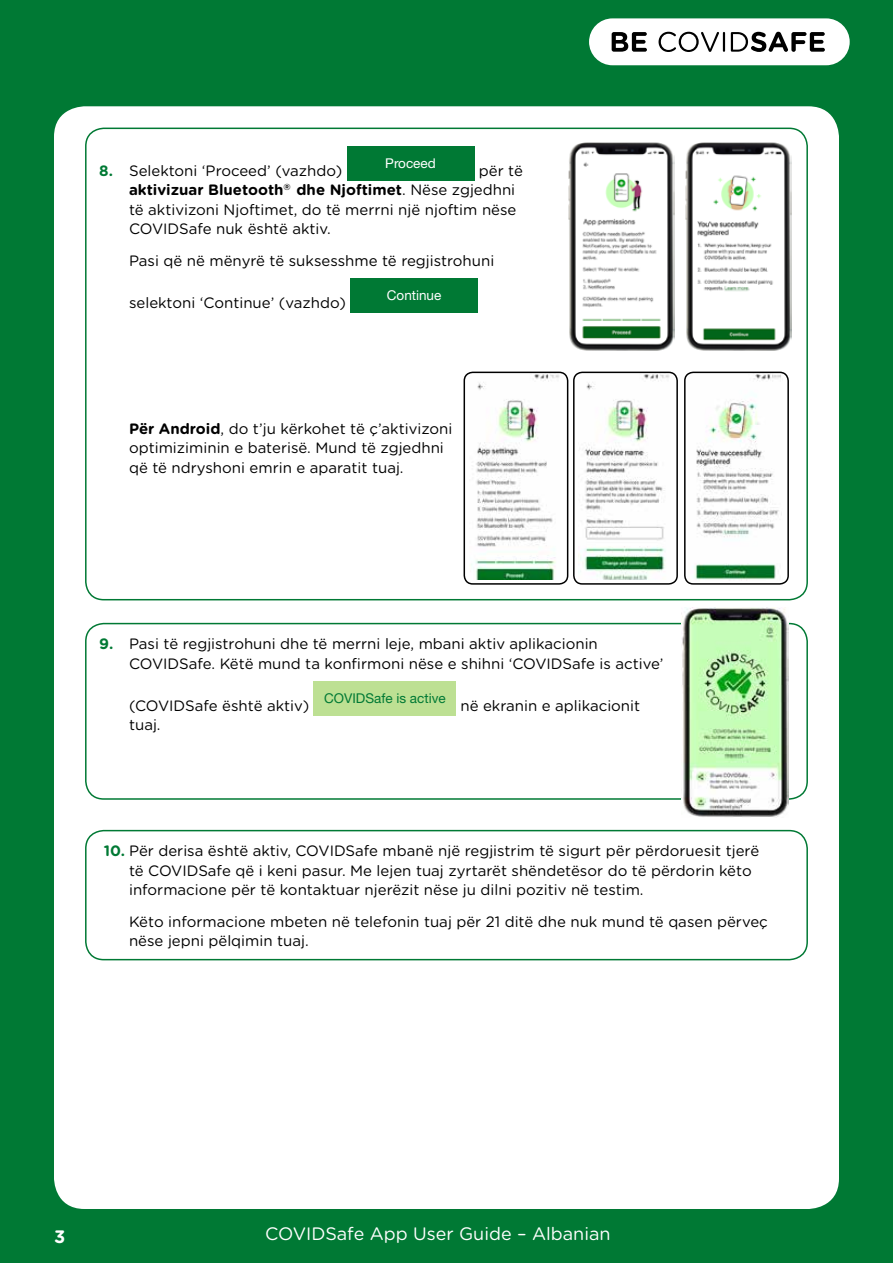
<style>
.page{position:relative;width:893px;height:1263px;background:#007934}
.page>*{position:absolute;margin:0;border:0;box-sizing:border-box;transform-origin:0 0}
.t1{font:18px "Gotham Rounded";color:#fff}
.t2{font:700 18px "Gotham Rounded";color:#fff}
.t3{font:15px/19.5px "Gotham Rounded";color:#000}
.t4{font:700 15px/19.5px "Gotham Rounded";color:#000}
.t5{font:13.5px "Helvetica Neue LT Std";color:#007934}
.t6{font:13.5px "Helvetica Neue LT Std";color:#fff}
.s1{font-weight:700;color:#007934}
.s2{font-weight:400}
.s3{font-weight:700}
</style>
<div class="page">
<div style="left:589px;top:18px;width:261px;height:47px;background:#fff;border-radius:23px"></div>
<svg style="left:612px;top:32px;width:35px;height:20px"></svg>
<svg style="left:659px;top:32px;width:60px;height:20px"></svg>
<hr style="left:723px;top:32px;width:2px;height:20px;background:#000">
<svg style="left:731px;top:32px;width:94px;height:20px"></svg>
<div style="left:54px;top:106px;width:785px;height:1103px;background:#fff;border-radius:31px"></div>
<div style="left:85px;top:128px;width:723px;height:472px;border:2px solid #007934;border-radius:18px"></div>
<div style="left:85px;top:830px;width:723px;height:130px;border:2px solid #007934;border-radius:18px"></div>
<div style="left:347px;top:146px;width:127px;height:34px;background:#007934"></div>
<div style="left:350px;top:278px;width:128px;height:34px;background:#007934"></div>
<img style="left:568px;top:142px;width:106px;height:209px">
<img style="left:685px;top:142px;width:106px;height:209px">
<img style="left:688px;top:375px;width:94px;height:207px">
<div style="left:684px;top:372px;width:105px;height:213px;border:2px solid #000;border-radius:9px"></div>
<img style="left:579px;top:375px;width:91px;height:205px">
<div style="left:573px;top:372px;width:105px;height:213px;border:2px solid #000;border-radius:9px"></div>
<img style="left:471px;top:375px;width:89px;height:205px">
<div style="left:464px;top:372px;width:104px;height:213px;border:2px solid #000;border-radius:9px"></div>
<div style="left:314px;top:681px;width:142px;height:34px;background:#bde093"></div>
<div style="left:85px;top:623px;width:723px;height:177px;border:2px solid #007934;border-radius:18px"></div>
<img style="left:682px;top:608px;width:106px;height:209px">
<p class="t6" style="left:385px;top:155px;width:52px">Proceed</p>
<p class="t3" style="left:129px;top:199px;width:389px">të aktivizoni Njoftimet, do të merrni një njoftim nëse</p>
<p class="t3" style="left:129px;top:219px;width:203px">COVIDSafe nuk është aktiv.</p>
<p class="t3" style="left:129px;top:250px;width:367px">Pasi që në mënyrë të suksesshme të regjistrohuni</p>
<p class="t3" style="left:129px;top:292px;width:218px">selektoni ‘Continue’ (vazhdo)</p>
<p class="t3" style="left:99px;top:160px;width:244px"><span class="s1">8.</span> Selektoni ‘Proceed’ (vazhdo)</p>
<p class="t4" style="left:129px;top:160px;width:395px;text-indent:350px"><span class="s2">për të </span>aktivizuar Bluetooth<sup>®</sup> dhe Njoftimet<span class="s2">. Nëse zgjedhni</span></p>
<p class="t6" style="left:387px;top:287px;width:56px">Continue</p>
<p class="t3" style="left:129px;top:418px;width:325px"><span class="s3">Për Android</span>, do t’ju kërkohet të ç’aktivizoni optimiziminin e baterisë. Mund të zgjedhni që të ndryshoni emrin e aparatit tuaj.</p>
<p class="t3" style="left:129px;top:633px;width:536px;text-indent:-30px"><span class="s1">9.</span> Pasi të regjistrohuni dhe të merrni leje, mbani aktiv aplikacionin<br>COVIDSafe. Këtë mund ta konfrmoni nëse e shihni ‘COVIDSafe is active’</p>
<p class="t3" style="left:129px;top:695px;width:182px">(COVIDSafe është aktiv)</p>
<p class="t5" style="left:324px;top:690px;width:123px">COVIDSafe is active</p>
<p class="t3" style="left:460px;top:695px;width:181px">në ekranin e aplikacionit</p>
<p class="t3" style="left:129px;top:714px;width:33px">tuaj.</p>
<p class="t3" style="left:129px;top:840px;width:632px;text-indent:-25px"><span class="s1">10.</span> Për derisa është aktiv, COVIDSafe mbanë një regjistrim të sigurt për përdoruesit tjerë të COVIDSafe që i keni pasur. Me lejen tuaj zyrtarët shëndetësor do të përdorin këto informacione për të kontaktuar njerëzit nëse ju dilni pozitiv në testim.</p>
<p class="t3" style="left:129px;top:911px;width:640px">Këto informacione mbeten në telefonin tuaj për 21 ditë dhe nuk mund të qasen përveç nëse jepni pëlqimin tuaj.</p>
<p class="t2" style="left:54px;top:1223px;width:13px">3</p>
<p class="t1" style="left:265px;top:1222px;width:347px">COVIDSafe App User Guide – Albanian</p>
</div>
